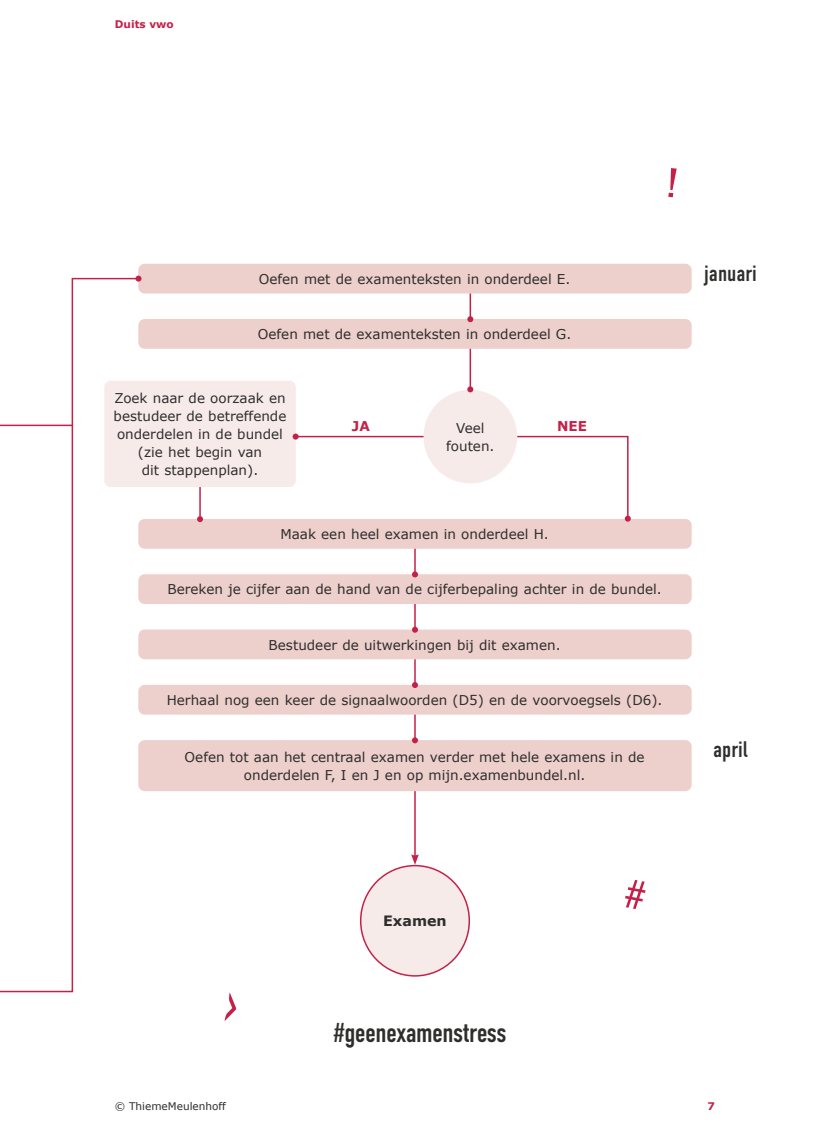
<style>
.page{position:relative;width:830px;height:1140px;background:#fff}
.page>*{position:absolute;margin:0;border:0;box-sizing:border-box;transform-origin:0 0}
.t1{font:27.3px "DIN Condensed";letter-spacing:-.02em;color:#2e2e2d}
.t2{font:22.5px "DIN Condensed";color:#2e2e2d}
.t3{font:700 14.25px "Verdana";color:#2e2e2d}
.t4{font:13.5px/18px "Verdana";color:#2e2e2d;text-align:center}
.t5{font:700 13.5px "Verdana";color:#c42149}
.t6{font:10.5px "Verdana";color:#2e2e2d}
.t7{font:700 10.5px "Verdana";color:#c42149}
</style>
<div class="page">
<div style="left:360px;top:865px;width:109px;height:111px;background:#f7ebea;border-radius:50%"></div>
<div style="left:360px;top:865px;width:110px;height:111px;border:2px solid #c42149;border-radius:50%"></div>
<hr style="left:414px;top:765px;width:1px;height:91px;background:#c42149">
<svg style="left:411px;top:854px;width:7px;height:11px"></svg>
<div style="left:138px;top:264px;width:553px;height:29px;background:#edcfcb;border-radius:6px"></div>
<div style="left:138px;top:740px;width:553px;height:51px;background:#edcfcb;border-radius:6px"></div>
<div style="left:138px;top:319px;width:553px;height:30px;background:#edcfcb;border-radius:6px"></div>
<div style="left:138px;top:519px;width:553px;height:30px;background:#edcfcb;border-radius:6px"></div>
<div style="left:138px;top:574px;width:553px;height:30px;background:#edcfcb;border-radius:6px"></div>
<div style="left:138px;top:629px;width:553px;height:30px;background:#edcfcb;border-radius:6px"></div>
<div style="left:138px;top:685px;width:553px;height:29px;background:#edcfcb;border-radius:6px"></div>
<svg style="left:515px;top:435px;width:115px;height:86px"></svg>
<hr style="left:199px;top:471px;width:2px;height:48px;background:#c42149">
<svg style="left:197px;top:516px;width:6px;height:6px"></svg>
<div style="left:104px;top:381px;width:192px;height:106px;background:#f7ebea;border-radius:6px"></div>
<hr style="left:295px;top:436px;width:129px;height:1px;background:#c42149">
<svg style="left:292px;top:433px;width:6px;height:6px"></svg>
<div style="left:423px;top:390px;width:94px;height:93px;background:#f7ebea;border-radius:50%"></div>
<svg style="left:0;top:277px;width:140px;height:716px"></svg>
<svg style="left:135px;top:276px;width:6px;height:6px"></svg>
<hr style="left:469px;top:293px;width:2px;height:26px;background:#c42149">
<svg style="left:467px;top:316px;width:6px;height:6px"></svg>
<hr style="left:469px;top:349px;width:2px;height:40px;background:#c42149">
<svg style="left:467px;top:386px;width:6px;height:6px"></svg>
<svg style="left:412px;top:549px;width:6px;height:28px"></svg>
<svg style="left:412px;top:604px;width:6px;height:28px"></svg>
<svg style="left:412px;top:659px;width:6px;height:29px"></svg>
<svg style="left:412px;top:714px;width:6px;height:29px"></svg>
<svg style="left:668px;top:168px;width:8px;height:29px"></svg>
<svg style="left:224px;top:992px;width:12px;height:29px"></svg>
<svg style="left:625px;top:880px;width:20px;height:29px"></svg>
<p class="t7" style="left:115px;top:17px;width:60px">Duits vwo</p>
<p class="t4" style="left:259px;top:270px;width:313px">Oefen met de examenteksten in onderdeel E.</p>
<p class="t4" style="left:258px;top:325px;width:315px">Oefen met de examenteksten in onderdeel G.</p>
<p class="t4" style="left:114px;top:389px;width:174px">Zoek naar de oorzaak en bestudeer de betreffende onderdelen in de bundel (zie het begin van<br>dit stappenplan).</p>
<p class="t5" style="left:352px;top:417px;width:19px">JA</p>
<p class="t5" style="left:557px;top:417px;width:31px">NEE</p>
<p class="t4" style="left:446px;top:419px;width:50px">Veel fouten.</p>
<p class="t4" style="left:280px;top:525px;width:270px">Maak een heel examen in onderdeel H.</p>
<p class="t4" style="left:167px;top:580px;width:495px">Bereken je cijfer aan de hand van de cijferbepaling achter in de bundel.</p>
<p class="t4" style="left:268px;top:636px;width:293px">Bestudeer de uitwerkingen bij dit examen.</p>
<p class="t4" style="left:167px;top:691px;width:497px">Herhaal nog een keer de signaalwoorden (D5) en de voorvoegsels (D6).</p>
<p class="t4" style="left:184px;top:748px;width:461px">Oefen tot aan het centraal examen verder met hele examens in de onderdelen F, I en J en op mijn.examenbundel.nl.</p>
<h2 class="t2" style="left:703px;top:261px;width:54px">januari</h2>
<h2 class="t2" style="left:712px;top:737px;width:36px">april</h2>
<p class="t3" style="left:383px;top:911px;width:65px">Examen</p>
<h1 class="t1" style="left:333px;top:1017px;width:175px">#geenexamenstress</h1>
<p class="t6" style="left:115px;top:1099px;width:112px">© ThiemeMeulenhoff</p>
<p class="t7" style="left:707px;top:1099px;width:9px">7</p>
</div>
